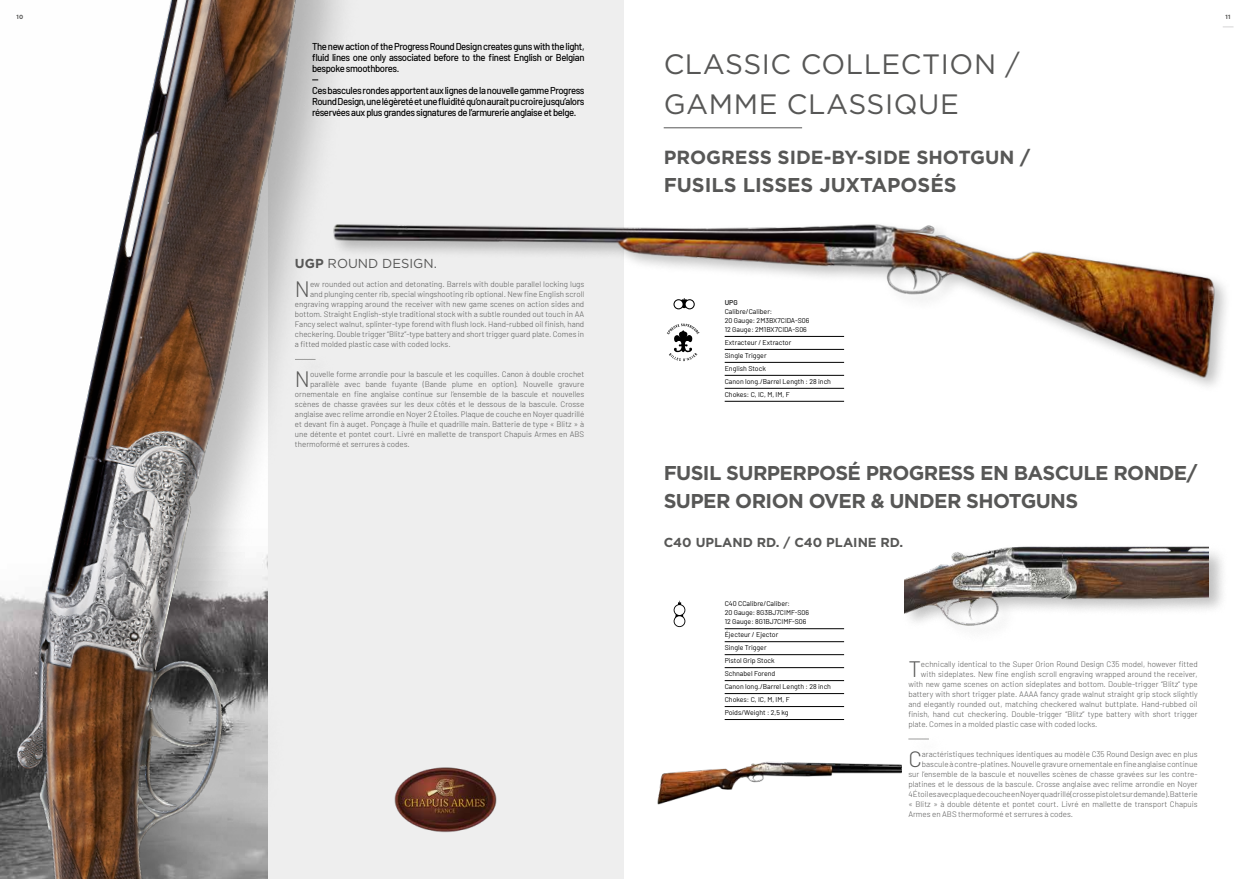
<style>
.page{position:relative;width:1248px;height:879px;background:#fff}
.page>*{position:absolute;margin:0;border:0;box-sizing:border-box;transform-origin:0 0}
.t1{font:28px/40px "Gotham";letter-spacing:.02em;color:#575756}
.t2{font:300 22.3px "Barlow";color:#575756}
.t3{font:700 20px/28px "Gotham";letter-spacing:-.03em;color:#575756}
.t4{font:700 20px "Gotham";color:#575756}
.t5{font:700 19px "Gotham";color:#575756}
.t6{font:700 13px "Gotham";color:#575756}
.t7{font:13px "Gotham";color:#575756}
.t8{font:500 10px/11px "Barlow";letter-spacing:-.04em;color:#000;text-align:justify;scale:.95 1}
.t9{font:300 8px "Barlow";color:#575756}
.t10{font:7px/13px "Barlow";color:#000}
.t11{font:500 7px "Barlow";color:#000}
.t12{font:700 6px "Gotham";color:#575756;scale:.95 1}
.s1{font-weight:700}
</style>
<div class="page">
<div style="left:901px;top:543px;width:327px;height:100px;background:#000;opacity:.25"></div>
<img style="left:904px;top:543px;width:304px;height:93px">
<img style="left:682px;top:762px;width:219px;height:36px">
<img style="left:682px;top:224px;width:542px;height:165px">
<img style="left:0;top:0;width:682px;height:879px">
<svg style="left:673px;top:601px;width:12px;height:26px"></svg>
<svg style="left:666px;top:323px;width:33px;height:38px"></svg>
<svg style="left:673px;top:298px;width:21px;height:11px"></svg>
<hr style="left:724px;top:336px;width:120px;height:1px;background:#000">
<hr style="left:724px;top:349px;width:120px;height:1px;background:#000">
<hr style="left:724px;top:362px;width:120px;height:1px;background:#000">
<hr style="left:724px;top:375px;width:120px;height:1px;background:#000">
<hr style="left:724px;top:388px;width:120px;height:1px;background:#000">
<hr style="left:724px;top:401px;width:120px;height:1px;background:#000">
<hr style="left:724px;top:628px;width:120px;height:1px;background:#000">
<hr style="left:724px;top:641px;width:120px;height:1px;background:#000">
<hr style="left:724px;top:654px;width:120px;height:1px;background:#000">
<hr style="left:724px;top:667px;width:120px;height:1px;background:#000">
<hr style="left:724px;top:680px;width:120px;height:1px;background:#000">
<hr style="left:724px;top:693px;width:120px;height:1px;background:#000">
<hr style="left:724px;top:706px;width:120px;height:1px;background:#000">
<hr style="left:724px;top:719px;width:120px;height:1px;background:#000">
<div style="left:293px;top:354px;width:42px;height:25px;background:#ededed"></div>
<svg style="left:295px;top:359px;width:20px;height:1px"></svg>
<hr style="left:663px;top:127px;width:139px;height:1px;background:#575756">
<div style="left:310px;top:75px;width:28px;height:24px;background:#000;opacity:.25"></div>
<svg style="left:908px;top:738px;width:20px;height:1px"></svg>
<p class="t12" style="left:16px;top:14px;width:9px">10</p>
<p class="t12" style="left:1225px;top:14px;width:7px">11</p>
<h1 class="t1" style="left:663px;top:44px;width:357px">CLASSIC COLLECTION /<br>GAMME CLASSIQUE</h1>
<h3 class="t5" style="left:663px;top:146px;width:368px">PROGRESS SIDE-BY-SIDE SHOTGUN /</h3>
<h3 class="t4" style="left:663px;top:174px;width:294px">FUSILS LISSES JUXTAPOSÉS</h3>
<p class="t8" style="left:312px;top:40px;width:288px">The new action of the Progress Round Design creates guns with the light, fluid lines one only associated before to the finest English or Belgian bespoke smoothbores.</p>
<p class="t8" style="left:312px;top:84px;width:288px">Ces bascules rondes apportent aux lignes de la nouvelle gamme Progress Round Design, une légèreté et une fluidité qu’on aurait pu croire jusqu’alors réservées aux plus grandes signatures de l’armurerie anglaise et belge.</p>
<h3 class="t7" style="left:295px;top:257px;width:143px"><span class="s1">UGP</span> ROUND DESIGN.</h3>
<h2 class="t2" style="left:295px;top:273px;width:17px">N</h2>
<p class="t9" style="left:310px;top:279px;width:276px">ew rounded out action and detonating. Barrels with double parallel locking lugs</p>
<p class="t9" style="left:310px;top:289px;width:276px">and plunging center rib, special wingshooting rib optional. New fine English scroll</p>
<p class="t9" style="left:295px;top:299px;width:291px">engraving wrapping around the receiver with new game scenes on action sides and</p>
<p class="t9" style="left:295px;top:309px;width:291px">bottom. Straight English-style traditional stock with a subtle rounded out touch in AA</p>
<p class="t9" style="left:295px;top:319px;width:291px">Fancy select walnut, splinter-type forend with flush lock. Hand-rubbed oil finish, hand</p>
<p class="t9" style="left:295px;top:329px;width:291px">checkering. Double trigger “Blitz”-type battery and short trigger guard plate. Comes in</p>
<p class="t9" style="left:295px;top:339px;width:157px">a fitted molded plastic case with coded locks.</p>
<h2 class="t2" style="left:295px;top:363px;width:17px">N</h2>
<p class="t9" style="left:310px;top:369px;width:276px">ouvelle forme arrondie pour la bascule et les coquilles. Canon à double crochet</p>
<p class="t9" style="left:310px;top:379px;width:276px">parallèle avec bande fuyante (Bande plume en option). Nouvelle gravure</p>
<p class="t9" style="left:295px;top:389px;width:291px">ornementale en fine anglaise continue sur l’ensemble de la bascule et nouvelles</p>
<p class="t9" style="left:295px;top:399px;width:291px">scènes de chasse gravées sur les deux côtés et le dessous de la bascule. Crosse</p>
<p class="t9" style="left:295px;top:409px;width:291px">anglaise avec relime arrondie en Noyer 2 Étoiles. Plaque de couche en Noyer quadrillé</p>
<p class="t9" style="left:295px;top:419px;width:291px">et devant fin à auget. Ponçage à l’huile et quadrille main. Batterie de type « Blitz » à</p>
<p class="t9" style="left:295px;top:429px;width:291px">une détente et pontet court. Livré en mallette de transport Chapuis Armes en ABS</p>
<p class="t9" style="left:295px;top:439px;width:116px">thermoformé et serrures à codes.</p>
<p class="t11" style="left:724px;top:297px;width:14px">UPG</p>
<p class="t10" style="left:724px;top:306px;width:86px;line-height:9px">Calibre/Caliber:<br>20 Gauge: 2M3BX7CIDA-S06<br>12 Gauge: 2M1BX7CIDA-S06</p>
<p class="t10" style="left:724px;top:335px;width:108px">Extracteur / Extractor<br>Single Trigger<br>English Stock<br>Canon long./Barrel Length : 28 inch<br>Chokes: C, IC, M, IM, F</p>
<h3 class="t3" style="left:663px;top:459px;width:535px">FUSIL SURPERPOSÉ PROGRESS EN BASCULE RONDE/<br>SUPER ORION OVER &amp; UNDER SHOTGUNS</h3>
<h3 class="t6" style="left:663px;top:535px;width:241px">C40 UPLAND RD. / C40 PLAINE RD.</h3>
<p class="t10" style="left:724px;top:599px;width:86px;line-height:9px">C40 CCalibre/Caliber:<br>20 Gauge: 8G3BJ7CIMF-S06<br>12 Gauge: 8G1BJ7CIMF-S06</p>
<p class="t10" style="left:724px;top:628px;width:108px">Éjecteur / Ejector<br>Single Trigger<br>Pistol Grip Stock<br>Schnabel Forend<br>Canon long./Barrel Length : 28 inch<br>Chokes: C, IC, M, IM, F<br>Poids/Weight : 2,5 kg</p>
<h2 class="t2" style="left:908px;top:653px;width:14px">T</h2>
<p class="t9" style="left:920px;top:658px;width:278px">echnically identical to the Super Orion Round Design C35 model, however fitted</p>
<p class="t9" style="left:920px;top:668px;width:278px">with sideplates. New fine english scroll engraving wrapped around the receiver,</p>
<p class="t9" style="left:908px;top:678px;width:291px">with new game scenes on action sideplates and bottom. Double-trigger “Blitz” type</p>
<p class="t9" style="left:908px;top:688px;width:291px">battery with short trigger plate. AAAA fancy grade walnut straight grip stock slightly</p>
<p class="t9" style="left:908px;top:698px;width:291px">and elegantly rounded out, matching checkered walnut buttplate. Hand-rubbed oil</p>
<p class="t9" style="left:908px;top:708px;width:291px">finish, hand cut checkering. Double-trigger “Blitz” type battery with short trigger</p>
<p class="t9" style="left:908px;top:718px;width:191px">plate. Comes in a molded plastic case with coded locks.</p>
<h2 class="t2" style="left:908px;top:743px;width:15px">C</h2>
<p class="t9" style="left:921px;top:748px;width:277px">aractéristiques techniques identiques au modèle C35 Round Design avec en plus</p>
<p class="t9" style="left:921px;top:758px;width:277px">bascule à contre-platines. Nouvelle gravure ornementale en fine anglaise continue</p>
<p class="t9" style="left:908px;top:768px;width:291px">sur l’ensemble de la bascule et nouvelles scènes de chasse gravées sur les contre-</p>
<p class="t9" style="left:908px;top:778px;width:291px">platines et le dessous de la bascule. Crosse anglaise avec relime arrondie en Noyer</p>
<p class="t9" style="left:908px;top:788px;width:291px">4 Étoiles avec plaque de couche en Noyer quadrillé (crosse pistolet sur demande). Batterie</p>
<p class="t9" style="left:908px;top:798px;width:291px">« Blitz » à double détente et pontet court. Livré en mallette de transport Chapuis</p>
<p class="t9" style="left:908px;top:808px;width:166px">Armes en ABS thermoformé et serrures à codes.</p>
</div>
